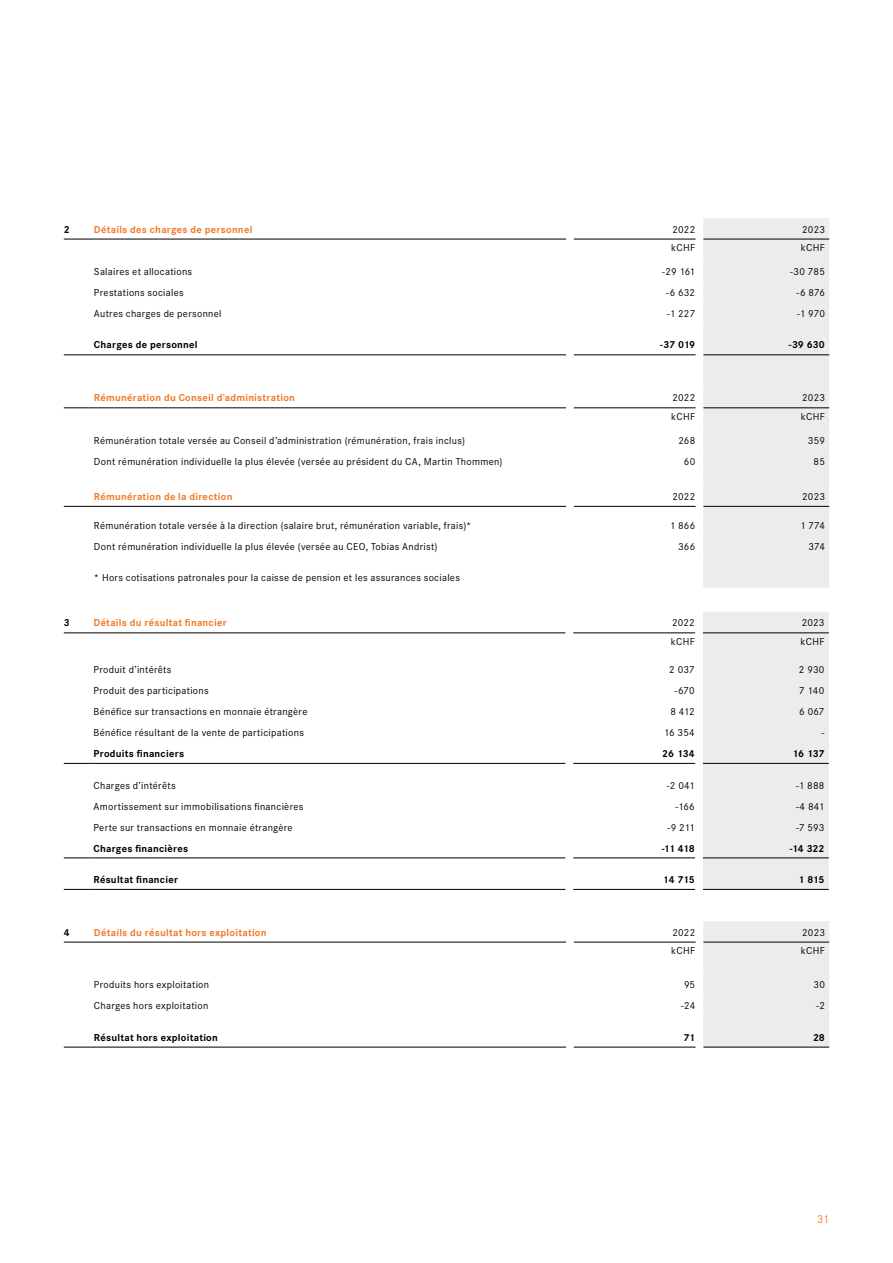
<style>
.page{position:relative;width:893px;height:1263px;background:#fff}
.page>*{position:absolute;margin:0;border:0;box-sizing:border-box;transform-origin:0 0}
.t1{font:12px "Corporate S";color:#f17b29;scale:.93 1}
.t2{font:10.5px "Corporate S";letter-spacing:.025em;color:#000}
.t3{font:700 10.5px "Corporate S";letter-spacing:.025em;color:#f17b29}
.t4{font:700 10.5px "Corporate S";letter-spacing:.02em;color:#000}
</style>
<div class="page">
<div style="left:703px;top:612px;width:126px;height:277px;background:#ececec"></div>
<hr style="left:64px;top:633px;width:30px;height:1px;background:#000">
<hr style="left:94px;top:633px;width:472px;height:1px;background:#000">
<hr style="left:573px;top:633px;width:122px;height:1px;background:#000">
<hr style="left:703px;top:633px;width:126px;height:1px;background:#000">
<hr style="left:64px;top:889px;width:30px;height:1px;background:#000">
<hr style="left:94px;top:889px;width:472px;height:1px;background:#000">
<hr style="left:573px;top:889px;width:122px;height:1px;background:#000">
<hr style="left:703px;top:889px;width:126px;height:1px;background:#000">
<hr style="left:64px;top:763px;width:30px;height:1px;background:#000">
<hr style="left:94px;top:763px;width:472px;height:1px;background:#000">
<hr style="left:64px;top:858px;width:30px;height:1px;background:#000">
<hr style="left:94px;top:858px;width:472px;height:1px;background:#000">
<hr style="left:573px;top:858px;width:122px;height:1px;background:#000">
<hr style="left:703px;top:858px;width:126px;height:1px;background:#000">
<hr style="left:573px;top:763px;width:122px;height:1px;background:#000">
<hr style="left:703px;top:763px;width:126px;height:1px;background:#000">
<div style="left:703px;top:921px;width:126px;height:126px;background:#ececec"></div>
<hr style="left:64px;top:942px;width:30px;height:1px;background:#000">
<hr style="left:94px;top:942px;width:472px;height:1px;background:#000">
<hr style="left:574px;top:942px;width:122px;height:1px;background:#000">
<hr style="left:703px;top:942px;width:126px;height:1px;background:#000">
<hr style="left:64px;top:1047px;width:30px;height:1px;background:#000">
<hr style="left:94px;top:1047px;width:472px;height:1px;background:#000">
<hr style="left:574px;top:1047px;width:122px;height:1px;background:#000">
<hr style="left:703px;top:1047px;width:126px;height:1px;background:#000">
<div style="left:703px;top:218px;width:126px;height:370px;background:#ececec"></div>
<hr style="left:64px;top:239px;width:30px;height:1px;background:#000">
<hr style="left:94px;top:239px;width:472px;height:1px;background:#000">
<hr style="left:574px;top:239px;width:122px;height:1px;background:#000">
<hr style="left:703px;top:239px;width:126px;height:1px;background:#000">
<hr style="left:64px;top:355px;width:30px;height:1px;background:#000">
<hr style="left:94px;top:355px;width:472px;height:1px;background:#000">
<hr style="left:574px;top:355px;width:122px;height:1px;background:#000">
<hr style="left:703px;top:355px;width:126px;height:1px;background:#000">
<hr style="left:64px;top:408px;width:30px;height:1px;background:#000">
<hr style="left:94px;top:408px;width:472px;height:1px;background:#000">
<hr style="left:574px;top:408px;width:122px;height:1px;background:#000">
<hr style="left:703px;top:408px;width:126px;height:1px;background:#000">
<hr style="left:64px;top:506px;width:30px;height:1px;background:#000">
<hr style="left:94px;top:506px;width:472px;height:1px;background:#000">
<hr style="left:574px;top:506px;width:122px;height:1px;background:#000">
<hr style="left:703px;top:506px;width:126px;height:1px;background:#000">
<p class="t4" style="left:64px;top:222px;width:7px">2</p>
<p class="t3" style="left:94px;top:222px;width:160px">Détails des charges de personnel</p>
<p class="t2" style="left:672px;top:223px;width:24px">2022</p>
<p class="t2" style="left:802px;top:223px;width:24px">2023</p>
<p class="t2" style="left:671px;top:242px;width:26px">kCHF</p>
<p class="t2" style="left:801px;top:242px;width:26px">kCHF</p>
<p class="t2" style="left:94px;top:265px;width:100px">Salaires et allocations</p>
<p class="t2" style="left:662px;top:265px;width:34px">-29 161</p>
<p class="t2" style="left:790px;top:265px;width:36px">-30 785</p>
<p class="t2" style="left:94px;top:286px;width:91px">Prestations sociales</p>
<p class="t2" style="left:666px;top:286px;width:31px">-6 632</p>
<p class="t2" style="left:797px;top:286px;width:30px">-6 876</p>
<p class="t2" style="left:94px;top:307px;width:129px">Autres charges de personnel</p>
<p class="t2" style="left:667px;top:307px;width:30px">-1 227</p>
<p class="t2" style="left:797px;top:307px;width:29px">-1 970</p>
<p class="t4" style="left:94px;top:338px;width:105px">Charges de personnel</p>
<p class="t4" style="left:660px;top:338px;width:36px">-37 019</p>
<p class="t4" style="left:789px;top:338px;width:38px">-39 630</p>
<p class="t3" style="left:94px;top:391px;width:203px">Rémunération du Conseil d’administration</p>
<p class="t2" style="left:672px;top:392px;width:24px">2022</p>
<p class="t2" style="left:802px;top:392px;width:24px">2023</p>
<p class="t2" style="left:671px;top:410px;width:26px">kCHF</p>
<p class="t2" style="left:801px;top:410px;width:26px">kCHF</p>
<p class="t2" style="left:94px;top:434px;width:372px">Rémunération totale versée au Conseil d’administration (rémunération, frais inclus)</p>
<p class="t2" style="left:678px;top:434px;width:18px">268</p>
<p class="t2" style="left:808px;top:434px;width:19px">359</p>
<p class="t2" style="left:94px;top:455px;width:410px">Dont rémunération individuelle la plus élevée (versée au président du CA, Martin Thommen)</p>
<p class="t2" style="left:684px;top:455px;width:13px">60</p>
<p class="t2" style="left:814px;top:455px;width:13px">85</p>
<p class="t3" style="left:94px;top:489px;width:140px">Rémunération de la direction</p>
<p class="t2" style="left:672px;top:490px;width:24px">2022</p>
<p class="t2" style="left:802px;top:490px;width:24px">2023</p>
<p class="t2" style="left:94px;top:520px;width:379px">Rémunération totale versée à la direction (salaire brut, rémunération variable, frais)*</p>
<p class="t2" style="left:670px;top:520px;width:27px">1 866</p>
<p class="t2" style="left:800px;top:520px;width:26px">1 774</p>
<p class="t2" style="left:94px;top:541px;width:345px">Dont rémunération individuelle la plus élevée (versée au CEO, Tobias Andrist)</p>
<p class="t2" style="left:678px;top:541px;width:19px">366</p>
<p class="t2" style="left:809px;top:541px;width:18px">374</p>
<p class="t2" style="left:94px;top:572px;width:367px">* Hors cotisations patronales pour la caisse de pension et les assurances sociales</p>
<p class="t4" style="left:64px;top:616px;width:7px">3</p>
<p class="t3" style="left:94px;top:616px;width:135px">Détails du résultat financier</p>
<p class="t2" style="left:672px;top:617px;width:24px">2022</p>
<p class="t2" style="left:802px;top:617px;width:24px">2023</p>
<p class="t2" style="left:671px;top:635px;width:26px">kCHF</p>
<p class="t2" style="left:800px;top:635px;width:26px">kCHF</p>
<p class="t2" style="left:94px;top:663px;width:79px">Produit d’intérêts</p>
<p class="t2" style="left:669px;top:663px;width:27px">2 037</p>
<p class="t2" style="left:799px;top:663px;width:27px">2 930</p>
<p class="t2" style="left:94px;top:684px;width:117px">Produit des participations</p>
<p class="t2" style="left:675px;top:684px;width:22px">-670</p>
<p class="t2" style="left:799px;top:684px;width:27px">7 140</p>
<p class="t2" style="left:94px;top:705px;width:215px">Bénéfice sur transactions en monnaie étrangère</p>
<p class="t2" style="left:670px;top:705px;width:26px">8 412</p>
<p class="t2" style="left:799px;top:705px;width:27px">6 067</p>
<p class="t2" style="left:94px;top:726px;width:212px">Bénéfice résultant de la vente de participations</p>
<p class="t2" style="left:664px;top:726px;width:33px">16 354</p>
<p class="t2" style="left:822px;top:726px;width:4px">-</p>
<p class="t4" style="left:94px;top:746px;width:92px">Produits financiers</p>
<p class="t4" style="left:662px;top:746px;width:34px">26 134</p>
<p class="t4" style="left:793px;top:746px;width:33px">16 137</p>
<p class="t2" style="left:94px;top:779px;width:84px">Charges d’intérêts</p>
<p class="t2" style="left:667px;top:779px;width:29px">-2 041</p>
<p class="t2" style="left:796px;top:779px;width:30px">-1 888</p>
<p class="t2" style="left:94px;top:800px;width:211px">Amortissement sur immobilisations financières</p>
<p class="t2" style="left:676px;top:800px;width:21px">-166</p>
<p class="t2" style="left:796px;top:800px;width:30px">-4 841</p>
<p class="t2" style="left:94px;top:821px;width:201px">Perte sur transactions en monnaie étrangère</p>
<p class="t2" style="left:667px;top:821px;width:29px">-9 211</p>
<p class="t2" style="left:796px;top:821px;width:30px">-7 593</p>
<p class="t4" style="left:94px;top:841px;width:96px">Charges financières</p>
<p class="t4" style="left:662px;top:841px;width:35px">-11 418</p>
<p class="t4" style="left:790px;top:841px;width:36px">-14 322</p>
<p class="t4" style="left:94px;top:872px;width:86px">Résultat financier</p>
<p class="t4" style="left:663px;top:872px;width:33px">14 715</p>
<p class="t4" style="left:798px;top:872px;width:27px">1 815</p>
<p class="t4" style="left:64px;top:925px;width:7px">4</p>
<p class="t3" style="left:94px;top:925px;width:174px">Détails du résultat hors exploitation</p>
<p class="t2" style="left:672px;top:926px;width:24px">2022</p>
<p class="t2" style="left:802px;top:926px;width:24px">2023</p>
<p class="t2" style="left:671px;top:945px;width:26px">kCHF</p>
<p class="t2" style="left:801px;top:945px;width:26px">kCHF</p>
<p class="t2" style="left:94px;top:979px;width:117px">Produits hors exploitation</p>
<p class="t2" style="left:684px;top:979px;width:13px">95</p>
<p class="t2" style="left:813px;top:979px;width:13px">30</p>
<p class="t2" style="left:94px;top:1000px;width:116px">Charges hors exploitation</p>
<p class="t2" style="left:681px;top:1000px;width:16px">-24</p>
<p class="t2" style="left:816px;top:1000px;width:10px">-2</p>
<p class="t4" style="left:94px;top:1030px;width:125px">Résultat hors exploitation</p>
<p class="t4" style="left:684px;top:1030px;width:13px">71</p>
<p class="t4" style="left:813px;top:1030px;width:13px">28</p>
<p class="t1" style="left:817px;top:1212px;width:14px">31</p>
</div>
